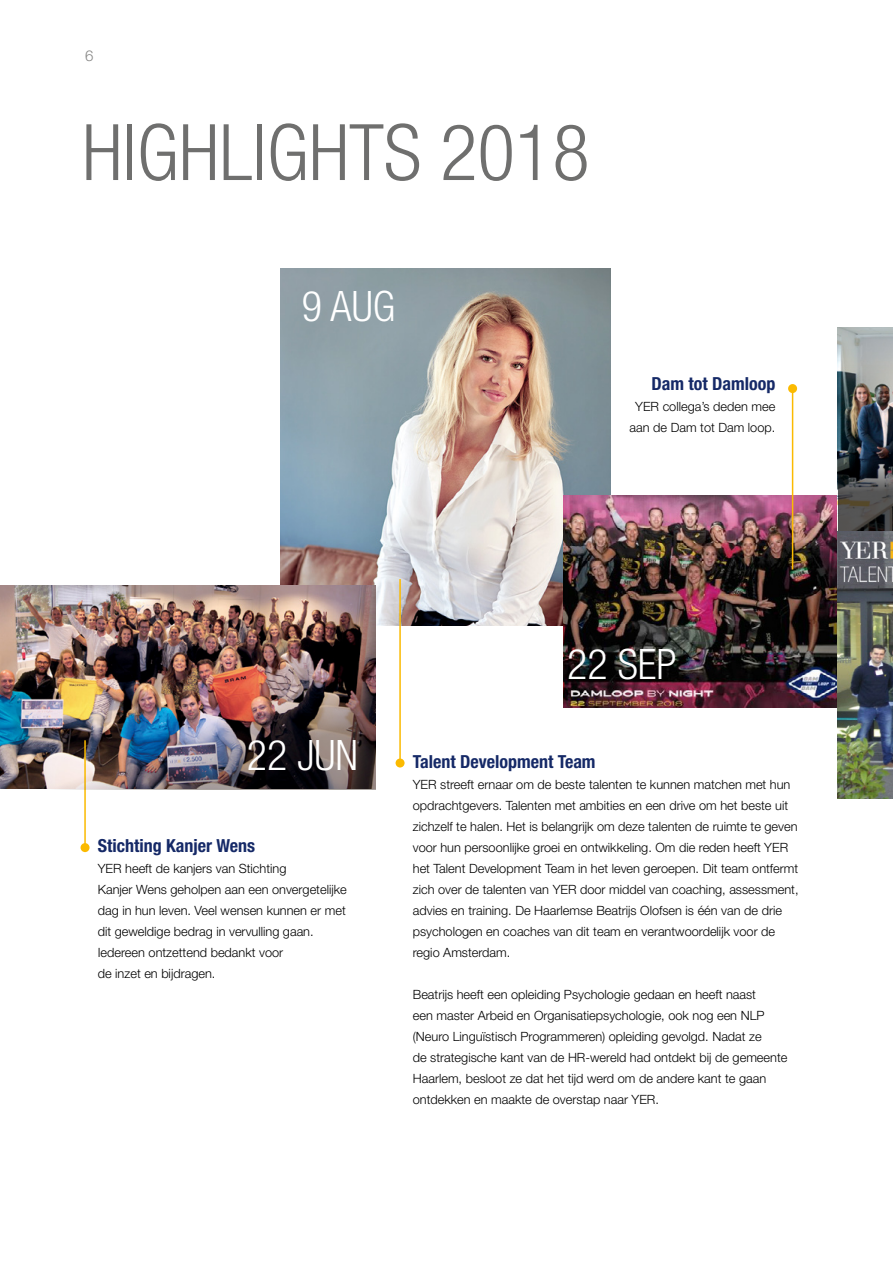
<style>
.page{position:relative;width:893px;height:1263px;background:#fff}
.page>*{position:absolute;margin:0;border:0;box-sizing:border-box;transform-origin:0 0}
.t1{font:300 condensed 78px "Helvetica Neue LT Std";color:#6f6f6e}
.t2{font:300 condensed 42px "Helvetica Neue LT Std";color:#fff}
.t3{font:700 condensed 18px "Helvetica Neue LT Std";color:#152967}
.t4{font:300 15px "Helvetica Neue LT Std";color:#878786}
.t5{font:300 12.75px/21px "Helvetica Neue LT Std";color:#000}
</style>
<div class="page">
<img style="left:281px;top:269px;width:330px;height:357px">
<img style="left:563px;top:495px;width:275px;height:213px">
<img style="left:838px;top:327px;width:55px;height:472px">
<img style="left:0;top:586px;width:376px;height:56px">
<hr style="left:84px;top:740px;width:2px;height:108px;background:#fbba00">
<div style="left:81px;top:843px;width:9px;height:9px;background:#fbba00;border-radius:50%"></div>
<hr style="left:792px;top:389px;width:1px;height:180px;background:#fbba00">
<div style="left:788px;top:384px;width:9px;height:9px;background:#fbba00;border-radius:50%"></div>
<hr style="left:399px;top:579px;width:2px;height:184px;background:#fbba00">
<div style="left:396px;top:758px;width:9px;height:9px;background:#fbba00;border-radius:50%"></div>
<img style="left:0;top:642px;width:376px;height:147px">
<img style="left:838px;top:366px;width:55px;height:165px">
<p class="t4" style="left:85px;top:46px;width:10px">6</p>
<h1 class="t1" style="left:82px;top:108px;width:509px">HIGHLIGHTS 2018</h1>
<h2 class="t2" style="left:302px;top:282px;width:95px">9 AUG</h2>
<h3 class="t3" style="left:651px;top:373px;width:125px">Dam tot Damloop</h3>
<p class="t5" style="left:630px;top:396px;width:147px;text-align:center">YER collega’s deden mee aan de Dam tot Dam loop.</p>
<h2 class="t2" style="left:247px;top:731px;width:113px">22 JUN</h2>
<h3 class="t3" style="left:98px;top:835px;width:159px">Stichting Kanjer Wens</h3>
<p class="t5" style="left:98px;top:858px;width:250px">YER heeft de kanjers van Stichting<br>Kanjer Wens geholpen aan een onvergetelijke dag in hun leven. Veel wensen kunnen er met dit geweldige bedrag in vervulling gaan.<br>Iedereen ontzettend bedankt voor<br>de inzet en bijdragen.</p>
<h2 class="t2" style="left:567px;top:639px;width:111px">22 SEP</h2>
<h3 class="t3" style="left:413px;top:751px;width:184px">Talent Development Team</h3>
<p class="t5" style="left:413px;top:774px;width:387px">YER streeft ernaar om de beste talenten te kunnen matchen met hun opdrachtgevers. Talenten met ambities en een drive om het beste uit zichzelf te halen. Het is belangrijk om deze talenten de ruimte te geven voor hun persoonlijke groei en ontwikkeling. Om die reden heeft YER het Talent Development Team in het leven geroepen. Dit team ontfermt zich over de talenten van YER door middel van coaching, assessment, advies en training. De Haarlemse Beatrijs Olofsen is één van de drie psychologen en coaches van dit team en verantwoordelijk voor de regio Amsterdam.</p>
<p class="t5" style="left:413px;top:984px;width:376px">Beatrijs heeft een opleiding Psychologie gedaan en heeft naast<br>een master Arbeid en Organisatiepsychologie, ook nog een NLP (Neuro Linguïstisch Programmeren) opleiding gevolgd. Nadat ze<br>de strategische kant van de HR-wereld had ontdekt bij de gemeente Haarlem, besloot ze dat het tijd werd om de andere kant te gaan ontdekken en maakte de overstap naar YER.</p>
</div>
